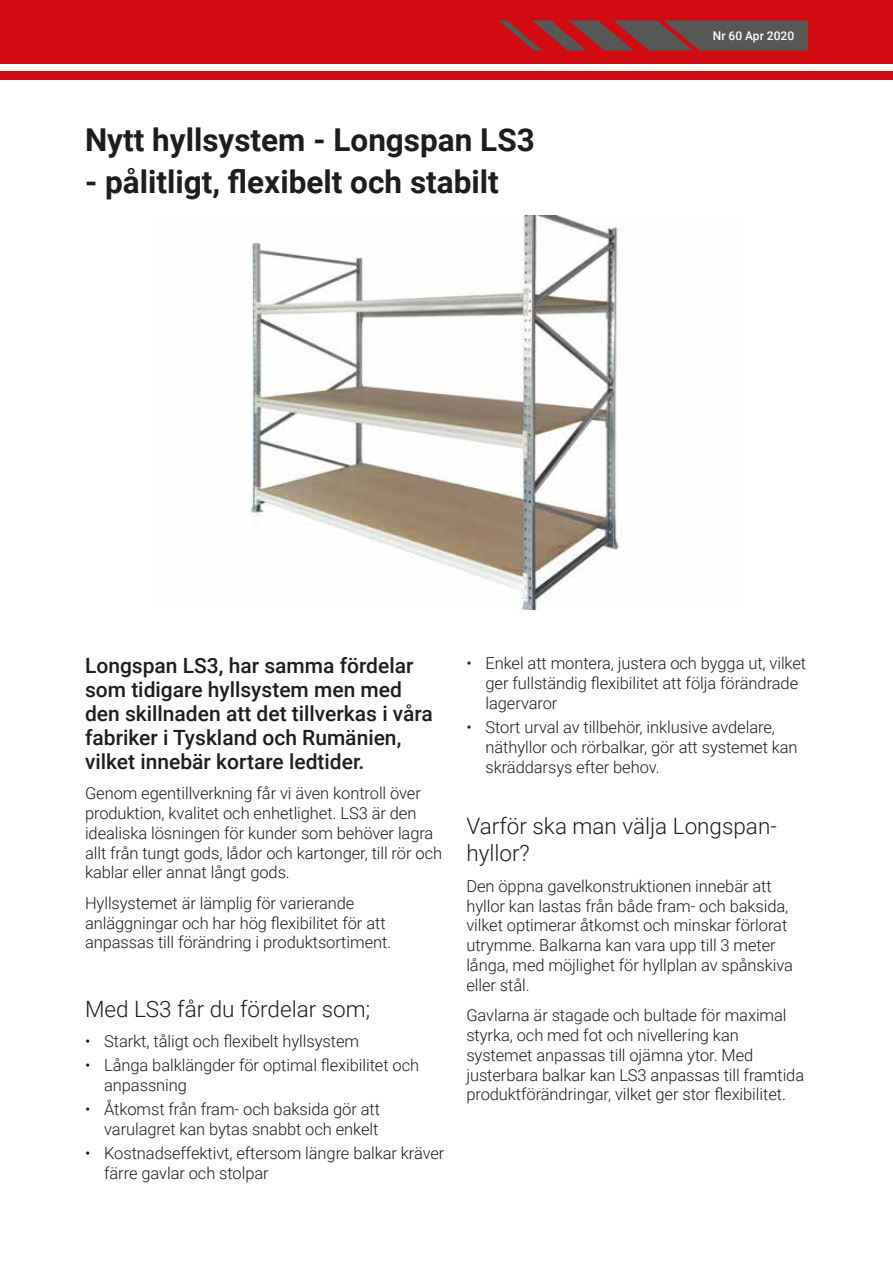
<style>
.page{position:relative;width:893px;height:1263px;background:#fff}
.page>*{position:absolute;margin:0;border:0;box-sizing:border-box;transform-origin:0 0}
.t1{font:700 31.5px "Roboto";color:#1d1d1b}
.t2{font:300 22.5px/27px "Roboto";color:#1d1d1b}
.t3{font:500 21px/24px "Roboto";color:#1d1d1b}
.t4{font:300 16.5px/19.8px "Roboto";letter-spacing:-.005em;color:#1d1d1b}
.t5{font:500 12px "Roboto";color:#fff}
</style>
<div class="page">
<div style="left:0;top:0;width:893px;height:64px;background:#d20a11"></div>
<svg style="left:498px;top:20px;width:310px;height:31px"></svg>
<div style="left:0;top:71px;width:893px;height:9px;background:#d20a11"></div>
<img style="left:250px;top:215px;width:373px;height:394px">
<h1 class="t1" style="left:85px;top:118px;width:451px">Nytt hyllsystem - Longspan LS3</h1>
<h1 class="t1" style="left:85px;top:160px;width:415px">- pålitligt, flexibelt och stabilt</h1>
<p class="t5" style="left:713px;top:27px;width:83px">Nr 60 Apr 2020</p>
<p class="t3" style="left:85px;top:652px;width:349px">Longspan LS3, har samma fördelar som tidigare hyllsystem men med den skillnaden att det tillverkas i våra fabriker i Tyskland och Rumänien, vilket innebär kortare ledtider.</p>
<p class="t4" style="left:85px;top:783px;width:359px">Genom egentillverkning får vi även kontroll över produktion, kvalitet och enhetlighet. LS3 är den idealiska lösningen för kunder som behöver lagra allt från tungt gods, lådor och kartonger, till rör och kablar eller annat långt gods.</p>
<p class="t4" style="left:85px;top:892px;width:308px">Hyllsystemet är lämplig för varierande anläggningar och har hög flexibilitet för att anpassas till förändring i produktsortiment.</p>
<h2 class="t2" style="left:85px;top:994px;width:287px">Med LS3 får du fördelar som;</h2>
<p class="t4" style="left:85px;top:1030px;width:276px">• Starkt, tåligt och flexibelt hyllsystem</p>
<p class="t4" style="left:104px;top:1055px;width:316px;text-indent:-19px">• Långa balklängder för optimal flexibilitet och anpassning</p>
<p class="t4" style="left:85px;top:1098px;width:296px;text-align:right">• Åtkomst från fram- och baksida gör att varulagret kan bytas snabbt och enkelt</p>
<p class="t4" style="left:104px;top:1142px;width:342px;text-indent:-19px">• Kostnadseffektivt, eftersom längre balkar kräver färre gavlar och stolpar</p>
<p class="t4" style="left:485px;top:653px;width:322px;text-indent:-19px">• Enkel att montera, justera och bygga ut, vilket ger fullständig flexibilitet att följa förändrade lagervaror</p>
<p class="t4" style="left:485px;top:717px;width:314px;text-indent:-19px">• Stort urval av tillbehör, inklusive avdelare, näthyllor och rörbalkar, gör att systemet kan skräddarsys efter behov.</p>
<h2 class="t2" style="left:466px;top:812px;width:312px">Varför ska man välja Longspan&shy;hyllor?</h2>
<p class="t4" style="left:466px;top:875px;width:328px">Den öppna gavelkonstruktionen innebär att hyllor kan lastas från både fram- och baksida, vilket optimerar åtkomst och minskar förlorat utrymme. Balkarna kan vara upp till 3 meter långa, med möjlighet för hyllplan av spånskiva eller stål.</p>
<p class="t4" style="left:466px;top:1005px;width:339px">Gavlarna är stagade och bultade för maximal styrka, och med fot och nivellering kan systemet anpassas till ojämna ytor. Med justerbara balkar kan LS3 anpassas till framtida produktförändringar, vilket ger stor flexibilitet.</p>
</div>
